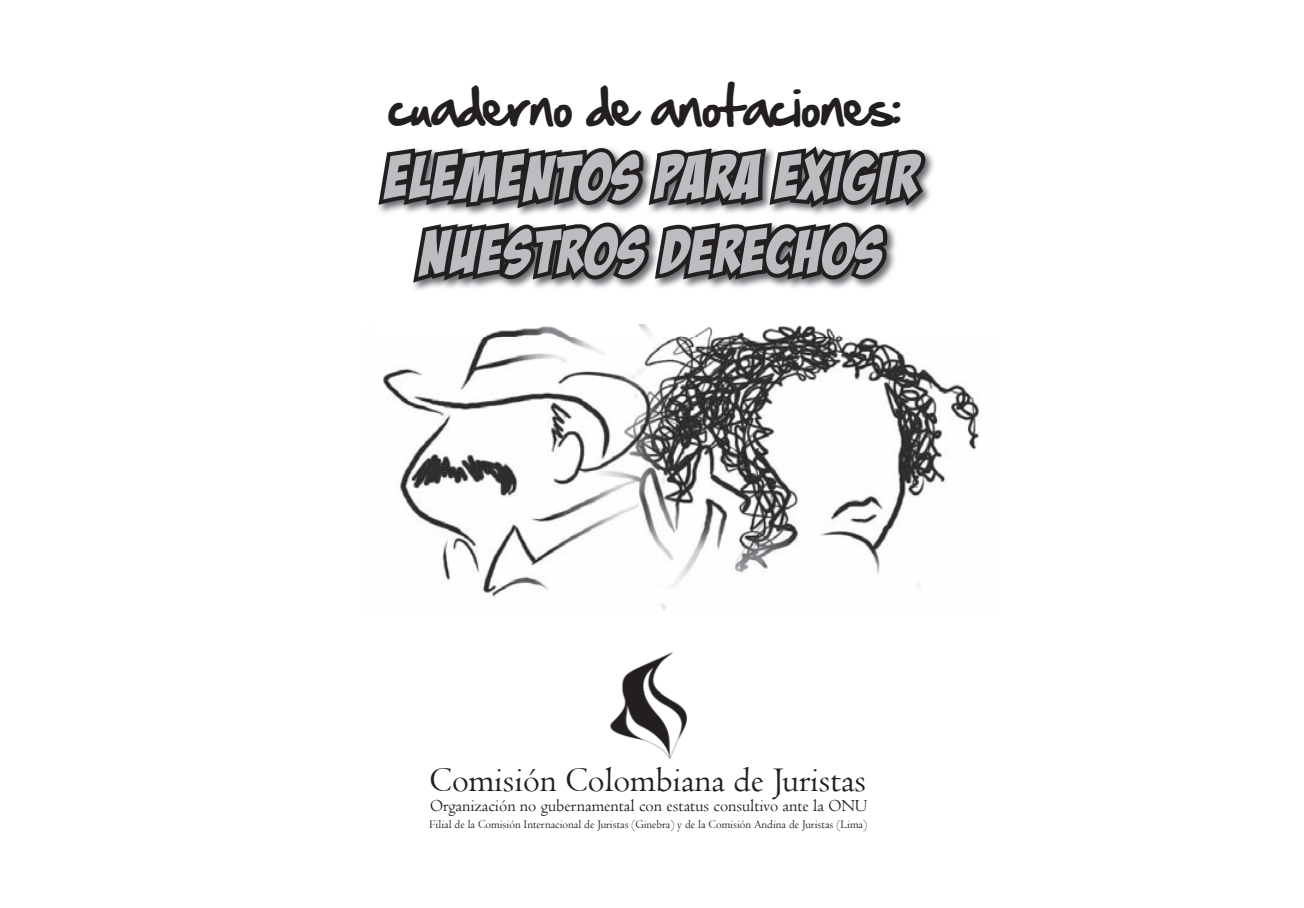
<style>
.page{position:relative;width:1304px;height:908px;background:#fff}
.page>*{position:absolute;margin:0;border:0;box-sizing:border-box;transform-origin:0 0}
.t1{font:62px/74.4px "Bada Boom BB";letter-spacing:.04em;color:#bcbdc0;text-align:center}
.t2{font:48px "Hand Of Sean";color:#231f20}
.t3{font:35.8px "Centaur";color:#231f20}
.t4{font:17.6px "Centaur";color:#231f20}
.t5{font:12px "Centaur";color:#231f20}
</style>
<div class="page">
<img style="left:610px;top:652px;width:78px;height:107px">
<svg style="left:378px;top:146px;width:551px;height:144px"></svg>
<img style="left:383px;top:336px;width:597px;height:275px">
<img style="left:486px;top:324px;width:355px;height:12px">
<h2 class="t2" style="left:388px;top:62px;width:513px">cuaderno de anotaciones:</h2>
<h1 class="t1" style="left:386px;top:140px;width:533px">ELEMENTOS PARA EXIGIR<br>NUESTROS DERECHOS</h1>
<h3 class="t3" style="left:430px;top:758px;width:438px">Comisión Colombiana de Juristas</h3>
<h3 class="t4" style="left:430px;top:794px;width:439px">Organización no gubernamental con estatus consultivo ante la ONU</h3>
<p class="t5" style="left:429px;top:817px;width:439px">Filial de la Comisión Internacional de Juristas (Ginebra) y de la Comisión Andina de Juristas (Lima)</p>
</div>
